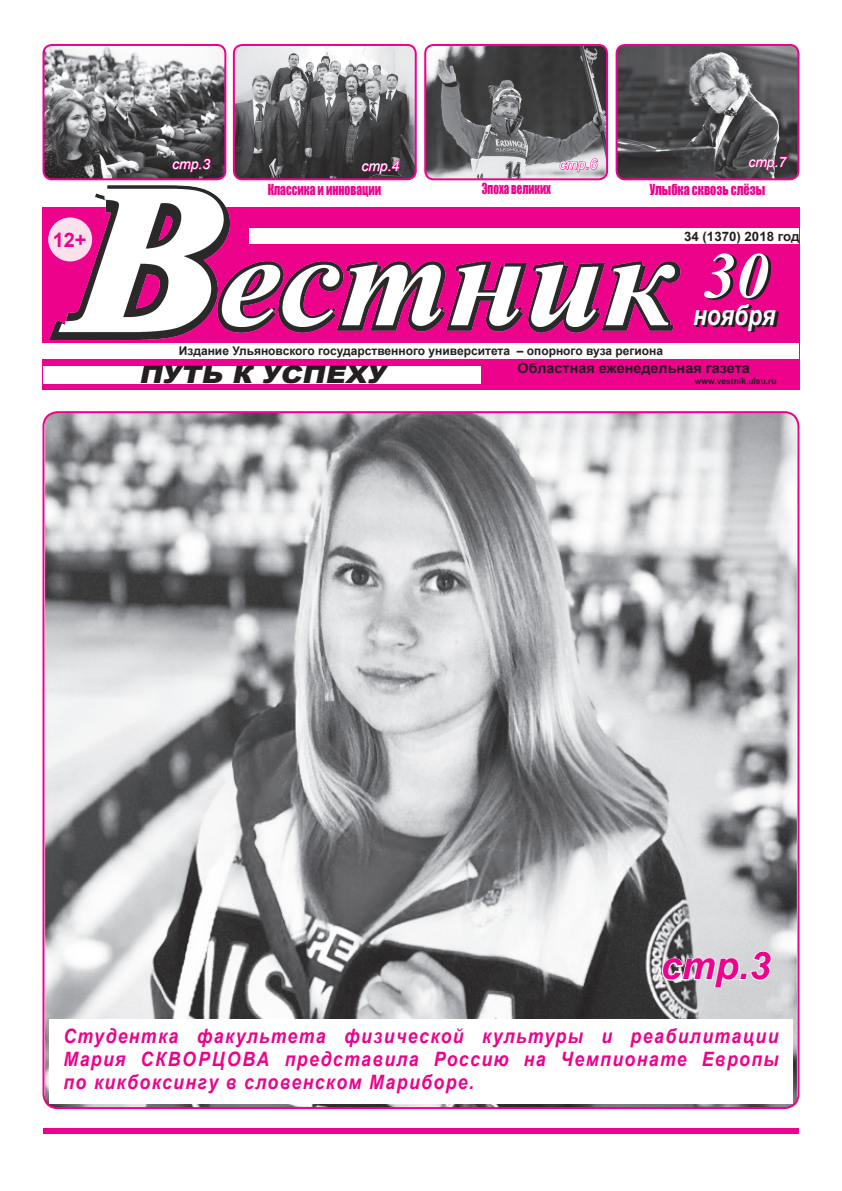
<style>
.page{position:relative;width:842px;height:1191px;background:#fff}
.page>*{position:absolute;margin:0;border:0;box-sizing:border-box;transform-origin:0 0}
.t1{font:italic 700 65px "Times New Roman";color:#fff}
.t2{font:italic 700 38px "Arial";color:#ed028c}
.t3{font:italic 700 27.8px "Arial";color:#fff;scale:.82 1}
.t4{font:italic 900 24px "Arial";color:#231f20;scale:1.16 1}
.t5{font:700 20px "Arial";color:#ed028c}
.t6{font:italic 700 19.8px/23px "Arial";letter-spacing:.08em;color:#ed028c;text-align:justify;scale:.89 1}
.t7{font:700 14px "Arial";color:#231f20}
.t8{font:italic 14px "Arial";letter-spacing:-.005em;color:#fff}
.t9{font:14px "Impact";color:#ed028c;scale:.82 1}
.t10{font:14px "Impact";color:#ed028c;scale:.86 1}
.t11{font:14px "Impact";color:#ed028c;scale:.78 1}
.t12{font:700 13px "Arial";color:#231f20}
.t13{font:700 12px "Arial";color:#231f20}
.t14{font:700 8.5px "Arial";color:#231f20}
</style>
<div class="page">
<div style="left:42px;top:207px;width:758px;height:183px;background:#ed028c"></div>
<div style="left:43px;top:1128px;width:756px;height:5px;background:#ed028c"></div>
<img style="left:45px;top:412px;width:752px;height:696px">
<div style="left:43px;top:366px;width:438px;height:17px;background:#fff"></div>
<div style="left:43px;top:343px;width:756px;height:16px;background:#fff"></div>
<svg style="left:706px;top:254px;width:65px;height:46px"></svg>
<svg style="left:696px;top:305px;width:82px;height:27px"></svg>
<div style="left:249px;top:228px;width:550px;height:16px;background:#fff"></div>
<img style="left:44px;top:45px;width:181px;height:134px">
<div style="left:43px;top:44px;width:183px;height:136px;border:2px solid #ed028c;border-radius:9px"></div>
<img style="left:425px;top:47px;width:182px;height:132px">
<div style="left:424px;top:44px;width:184px;height:136px;border:2px solid #ed028c;border-radius:9px"></div>
<img style="left:234px;top:45px;width:182px;height:134px">
<div style="left:233px;top:44px;width:184px;height:136px;border:2px solid #ed028c;border-radius:9px"></div>
<img style="left:617px;top:45px;width:181px;height:134px">
<div style="left:616px;top:44px;width:183px;height:136px;border:2px solid #ed028c;border-radius:9px"></div>
<svg style="left:559px;top:158px;width:39px;height:15px"></svg>
<svg style="left:361px;top:160px;width:39px;height:15px"></svg>
<svg style="left:172px;top:158px;width:40px;height:15px"></svg>
<svg style="left:748px;top:156px;width:40px;height:15px"></svg>
<img style="left:48px;top:185px;width:633px;height:155px">
<div style="left:49px;top:1018px;width:744px;height:85px;background:#fff"></div>
<svg style="left:661px;top:949px;width:112px;height:40px"></svg>
<p class="t8" style="left:172px;top:155px;width:39px">стр.3</p>
<p class="t8" style="left:361px;top:157px;width:39px">стр.4</p>
<p class="t8" style="left:559px;top:155px;width:39px">стр.6</p>
<p class="t8" style="left:748px;top:153px;width:39px">стр.7</p>
<p class="t5" style="left:53px;top:226px;width:35px">12+</p>
<p class="t9" style="left:268px;top:179px;width:140px">Классика и инновации</p>
<p class="t11" style="left:482px;top:177px;width:90px">Эпоха великих</p>
<p class="t10" style="left:650px;top:179px;width:136px">Улыбка сквозь слёзы</p>
<p class="t12" style="left:684px;top:227px;width:117px">34 (1370) 2018 год</p>
<p class="t13" style="left:179px;top:342px;width:486px">Издание Ульяновского государственного университета – опорного вуза региона</p>
<h1 class="t1" style="left:703px;top:230px;width:66px">30</h1>
<h3 class="t3" style="left:693px;top:297px;width:102px">ноября</h3>
<p class="t4" style="left:139px;top:357px;width:220px">ПУТЬ К УСПЕХУ</p>
<p class="t7" style="left:518px;top:358px;width:234px">Областная еженедельная газета</p>
<p class="t14" style="left:695px;top:375px;width:83px">www.vestnik.ulsu.ru</p>
<h2 class="t2" style="left:661px;top:940px;width:111px">стр.3</h2>
<p class="t6" style="left:63px;top:1025px;width:805px">Студентка факультета физической культуры и реабилитации Мария СКВОРЦОВА представила Россию на Чемпионате Европы по кикбоксингу в словенском Мариборе.</p>
</div>
